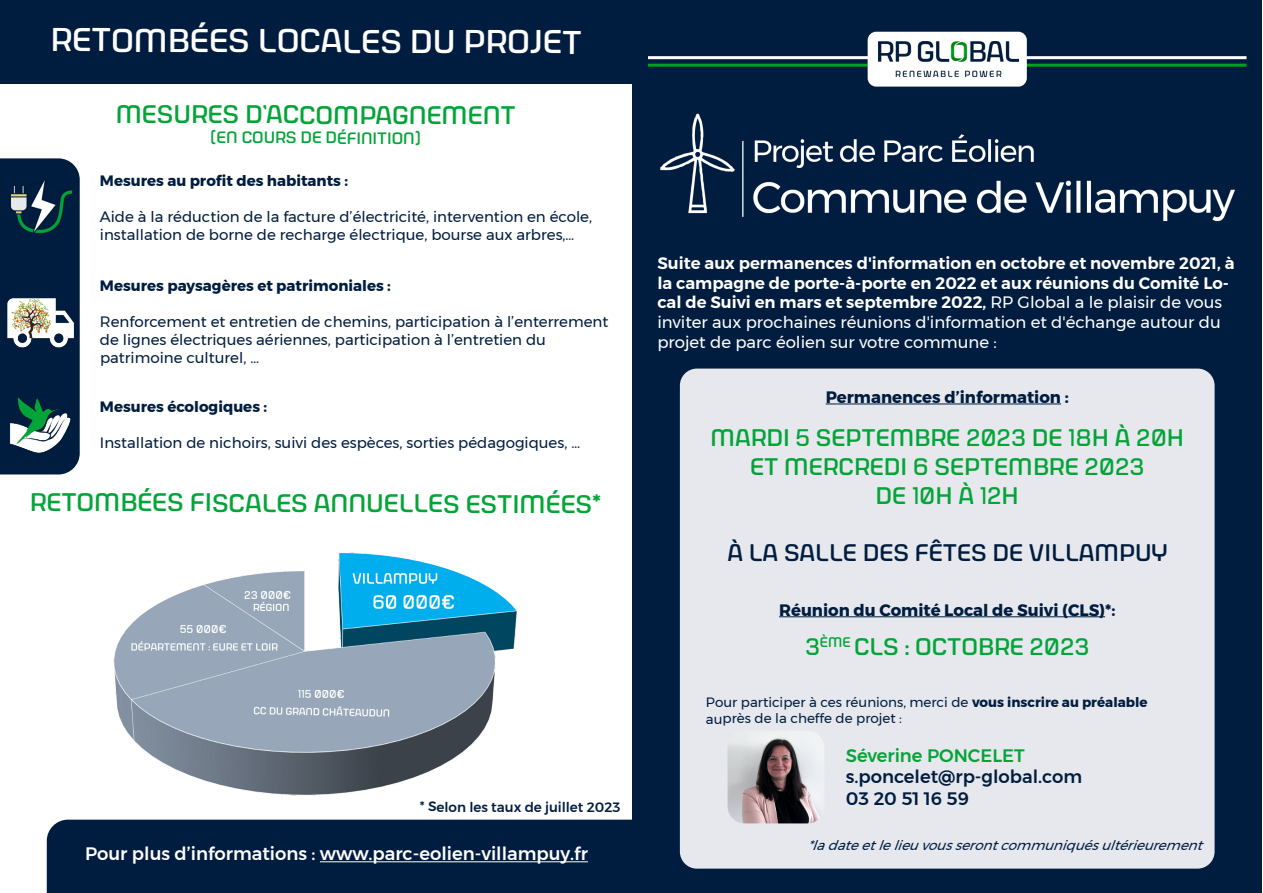
<style>
.page{position:relative;width:1263px;height:893px;background:#fff}
.page>*{position:absolute;margin:0;border:0;box-sizing:border-box;transform-origin:0 0}
.t1{font:33px "Northlane One";letter-spacing:-.005em;color:#fff}
.t2{font:25.5px "Northlane One";letter-spacing:-.005em;color:#03a438}
.t3{font:24px/28.8px "Northlane One";color:#03a438;text-align:center}
.t4{font:24px "Northlane One";color:#001d3f}
.t5{font:500 18px "Montserrat";color:#fff}
.t6{font:500 18px/21.6px "Montserrat";color:#001d3f}
.t7{font:500 18px "Montserrat";color:#03a438}
.t8{font:600 16.5px/19.8px "Montserrat";color:#fff}
.t9{font:700 16.5px "Montserrat";color:#001d3f}
.t10{font:16.5px "Northlane One";letter-spacing:-.005em;color:#03a438}
.t11{font:15px/18.1px "Montserrat";color:#001d3f}
.t12{font:700 15px "Montserrat";color:#001d3f}
.t13{font:13.5px/16.5px "Montserrat";color:#001d3f}
.t14{font:italic 13.5px "Montserrat";color:#001d3f}
.t15{font:500 13.5px "Montserrat";letter-spacing:-.005em;color:#001d3f}
.s1{font-weight:400}
.s2{font-weight:700}
</style>
<div class="page">
<div style="left:0;top:0;width:632px;height:84px;background:#001d3f"></div>
<div style="left:47px;top:820px;width:585px;height:73px;background:#001d3f"></div>
<div style="left:632px;top:1px;width:630px;height:892px;background:#001d3f"></div>
<hr style="left:648px;top:56px;width:598px;height:3px;background:#fff">
<hr style="left:648px;top:64px;width:598px;height:3px;background:#00a21d">
<div style="left:868px;top:32px;width:159px;height:55px;background:#fff;border-radius:9px"></div>
<img style="left:878px;top:42px;width:140px;height:34px">
<div style="left:680px;top:369px;width:534px;height:500px;background:#e7e8ed;border-radius:17px"></div>
<hr style="left:826px;top:404px;width:235px;height:1px;background:#001d3f">
<hr style="left:779px;top:616px;width:326px;height:1px;background:#001d3f">
<img style="left:727px;top:732px;width:97px;height:91px">
<div style="left:0;top:158px;width:80px;height:316px;background:#001d3f"></div>
<img style="left:9px;top:395px;width:62px;height:59px">
<img style="left:9px;top:179px;width:62px;height:59px">
<img style="left:8px;top:297px;width:65px;height:52px">
<img style="left:660px;top:113px;width:575px;height:109px">
<hr style="left:320px;top:861px;width:268px;height:1px;background:#fff">
<img style="left:113px;top:552px;width:404px;height:244px">
<h1 class="t1" style="left:50px;top:23px;width:533px">RETOMBÉES LOCALES DU PROJET</h1>
<h2 class="t2" style="left:116px;top:101px;width:402px">MESURES D’ACCOMPAGNEMENT</h2>
<p class="t10" style="left:211px;top:129px;width:212px">(EN COURS DE DÉFINITION)</p>
<p class="t12" style="left:100px;top:169px;width:250px">Mesures au profit des habitants :</p>
<p class="t11" style="left:100px;top:207px;width:494px">Aide à la réduction de la facture d’électricité, intervention en école, installation de borne de recharge électrique, bourse aux arbres,…</p>
<p class="t12" style="left:100px;top:274px;width:292px">Mesures paysagères et patrimoniales :</p>
<p class="t11" style="left:100px;top:313px;width:510px">Renforcement et entretien de chemins, participation à l’enterrement de lignes électriques aériennes, participation à l’entretien du patrimoine culturel, …</p>
<p class="t12" style="left:100px;top:394px;width:169px">Mesures écologiques :</p>
<p class="t11" style="left:100px;top:433px;width:482px">Installation de nichoirs, suivi des espèces, sorties pédagogiques, …</p>
<h2 class="t2" style="left:30px;top:489px;width:573px">RETOMBÉES FISCALES ANNUELLES ESTIMÉES*</h2>
<p class="t15" style="left:420px;top:796px;width:202px">* Selon les taux de juillet 2023</p>
<p class="t5" style="left:85px;top:840px;width:504px">Pour plus d’informations : www.parc-eolien-villampuy.fr</p>
<p class="t8" style="left:657px;top:253px;width:579px">Suite aux permanences d'information en octobre et novembre 2021, à la campagne de porte-à-porte en 2022 et aux réunions du Comité Lo&shy;cal de Suivi en mars et septembre 2022, <span class="s1">RP Global a le plaisir de vous inviter aux prochaines réunions d'information et d'échange autour du projet de parc éolien sur votre commune :</span></p>
<p class="t9" style="left:826px;top:384px;width:245px">Permanences d’information :</p>
<h3 class="t3" style="left:710px;top:424px;width:475px">MARDI 5 SEPTEMBRE 2023 DE 18H À 20H<br>ET MERCREDI 6 SEPTEMBRE 2023<br>DE 10H À 12H</h3>
<h3 class="t4" style="left:727px;top:539px;width:441px">À LA SALLE DES FÊTES DE VILLAMPUY</h3>
<p class="t9" style="left:779px;top:596px;width:338px">Réunion du Comité Local de Suivi (CLS)*:</p>
<h3 class="t3" style="left:805px;top:633px;width:286px">3<sup>ÈME</sup> CLS : OCTOBRE 2023</h3>
<p class="t13" style="left:706px;top:694px;width:443px">Pour participer à ces réunions, merci de <span class="s2">vous inscrire au préalable </span>auprès de la cheffe de projet :</p>
<p class="t7" style="left:846px;top:741px;width:180px">Séverine PONCELET</p>
<p class="t6" style="left:846px;top:766px;width:238px">s.poncelet@rp-global.com<br>03 20 51 16 59</p>
<p class="t14" style="left:808px;top:835px;width:403px">*ladateetlelieuvousserontcommuniquésultérieurement</p>
</div>
